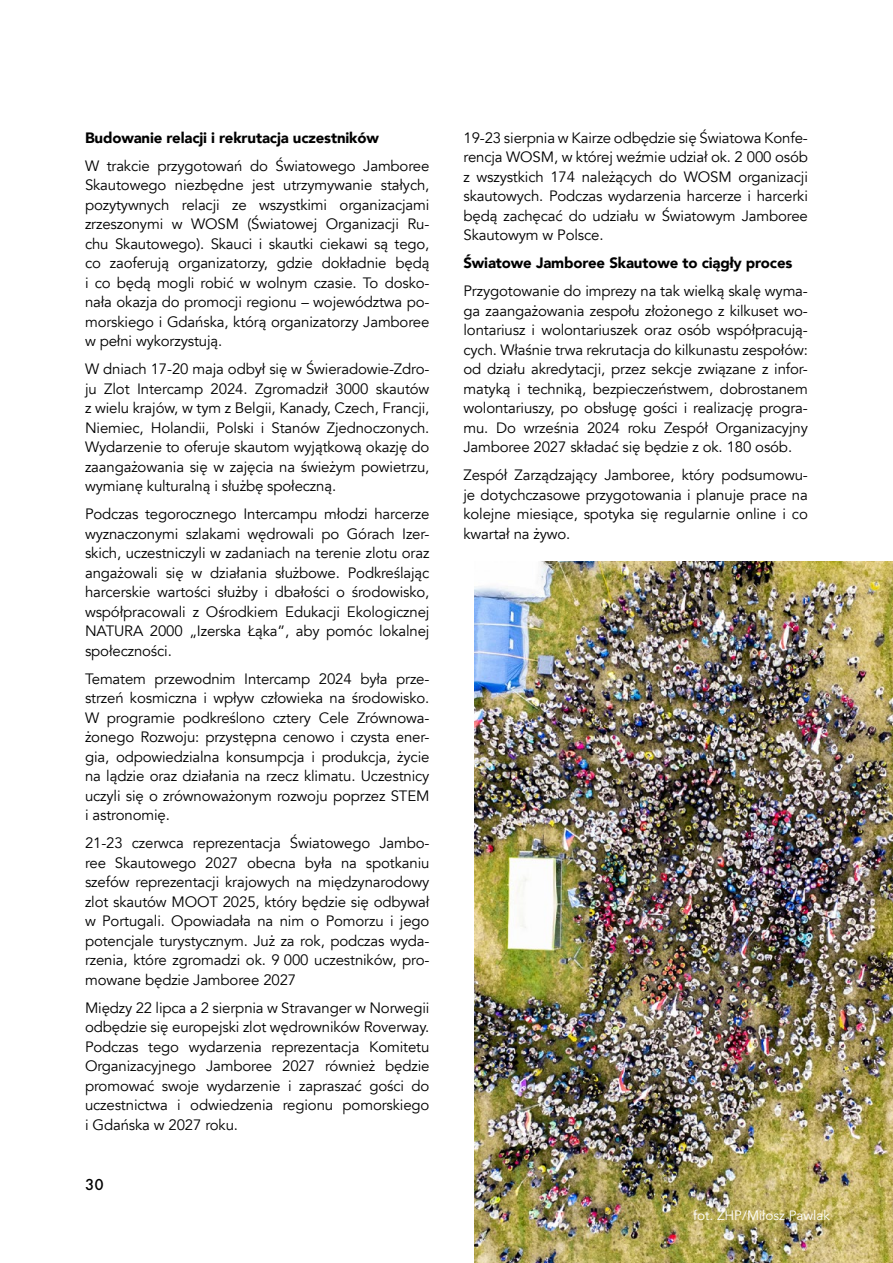
<style>
.page{position:relative;width:893px;height:1263px;background:#fff}
.page>*{position:absolute;margin:0;border:0;box-sizing:border-box;transform-origin:0 0}
.t1{font:500 16.5px "Futura PT";color:#000}
.t2{font:15px/19.5px "Avenir";letter-spacing:-.01em;color:#000;text-align:justify}
.t3{font:900 15px "Avenir";letter-spacing:-.01em;color:#000}
.t4{font:13.5px "Avenir";color:#fff}
</style>
<div class="page">
<img style="left:474px;top:561px;width:419px;height:702px">
<p class="t3" style="left:85px;top:124px;width:295px">Budowanie relacji i rekrutacja uczestników</p>
<p class="t2" style="left:85px;top:156px;width:346px">W trakcie przygotowań do Światowego Jamboree Skautowego niezbędne jest utrzymywanie stałych, pozytywnych relacji ze wszystkimi organizacjami zrzeszonymi w WOSM (Światowej Organizacji Ru&shy;chu Skautowego). Skauci i skautki ciekawi są tego, co zaoferują organizatorzy, gdzie dokładnie będą i co będą mogli robić w wolnym czasie. To dosko&shy;nała okazja do promocji regionu – województwa po&shy;morskiego i Gdańska, którą organizatorzy Jamboree w pełni wykorzystują.</p>
<p class="t2" style="left:85px;top:359px;width:346px">W dniach 17-20 maja odbył się w Świeradowie-Zdro&shy;ju Zlot Intercamp 2024. Zgromadził 3000 skautów z wielu krajów, w tym z Belgii, Kanady, Czech, Francji, Niemiec, Holandii, Polski i Stanów Zjednoczonych.<br>Wydarzenie to oferuje skautom wyjątkową okazję do zaangażowania się w zajęcia na świeżym powietrzu, wymianę kulturalną i służbę społeczną.</p>
<p class="t2" style="left:85px;top:504px;width:346px">Podczas tegorocznego Intercampu młodzi harcerze wyznaczonymi szlakami wędrowali po Górach Izer&shy;skich, uczestniczyli w zadaniach na terenie zlotu oraz angażowali się w działania służbowe. Podkreślając harcerskie wartości służby i dbałości o środowisko, współpracowali z Ośrodkiem Edukacji Ekologicznej NATURA 2000 „Izerska Łąka”, aby pomóc lokalnej społeczności.</p>
<p class="t2" style="left:85px;top:669px;width:346px">Tematem przewodnim Intercamp 2024 była prze&shy;strzeń kosmiczna i wpływ człowieka na środowisko.<br>W programie podkreślono cztery Cele Zrównowa&shy;żonego Rozwoju: przystępna cenowo i czysta ener&shy;gia, odpowiedzialna konsumpcja i produkcja, życie na lądzie oraz działania na rzecz klimatu. Uczestnicy uczyli się o zrównoważonym rozwoju poprzez STEM i astronomię.</p>
<p class="t2" style="left:85px;top:833px;width:346px">21-23 czerwca reprezentacja Światowego Jambo&shy;ree Skautowego 2027 obecna była na spotkaniu szefów reprezentacji krajowych na międzynarodowy zlot skautów MOOT 2025, który będzie się odbywał w Portugali. Opowiadała na nim o Pomorzu i jego potencjale turystycznym. Już za rok, podczas wyda&shy;rzenia, które zgromadzi ok. 9 000 uczestników, pro&shy;mowane będzie Jamboree 2027</p>
<p class="t2" style="left:85px;top:998px;width:346px">Między 22 lipca a 2 sierpnia w Stravanger w Norwegii odbędzie się europejski zlot wędrowników Roverway.<br>Podczas tego wydarzenia reprezentacja Komitetu Organizacyjnego Jamboree 2027 również będzie promować swoje wydarzenie i zapraszać gości do uczestnictwa i odwiedzenia regionu pomorskiego i Gdańska w 2027 roku.</p>
<p class="t1" style="left:85px;top:1175px;width:20px">30</p>
<p class="t2" style="left:463px;top:128px;width:346px">19-23 sierpnia w Kairze odbędzie się Światowa Konfe&shy;rencja WOSM, w której weźmie udział ok. 2 000 osób z wszystkich 174 należących do WOSM organizacji skautowych. Podczas wydarzenia harcerze i harcerki będą zachęcać do udziału w Światowym Jamboree Skautowym w Polsce.</p>
<p class="t3" style="left:463px;top:250px;width:330px">Światowe Jamboree Skautowe to ciągły proces</p>
<p class="t2" style="left:463px;top:281px;width:346px">Przygotowanie do imprezy na tak wielką skalę wyma&shy;ga zaangażowania zespołu złożonego z kilkuset wo&shy;lontariusz i wolontariuszek oraz osób współpracują&shy;cych. Właśnie trwa rekrutacja do kilkunastu zespołów: od działu akredytacji, przez sekcje związane z infor&shy;matyką i techniką, bezpieczeństwem, dobrostanem wolontariuszy, po obsługę gości i realizację progra&shy;mu. Do września 2024 roku Zespół Organizacyjny Jamboree 2027 składać się będzie z ok. 180 osób.</p>
<p class="t2" style="left:463px;top:465px;width:346px">Zespół Zarządzający Jamboree, który podsumowu&shy;je dotychczasowe przygotowania i planuje prace na kolejne miesiące, spotyka się regularnie online i co kwartał na żywo.</p>
<p class="t4" style="left:693px;top:1208px;width:138px">fot. ZHP/Miłosz Pawlak</p>
</div>
